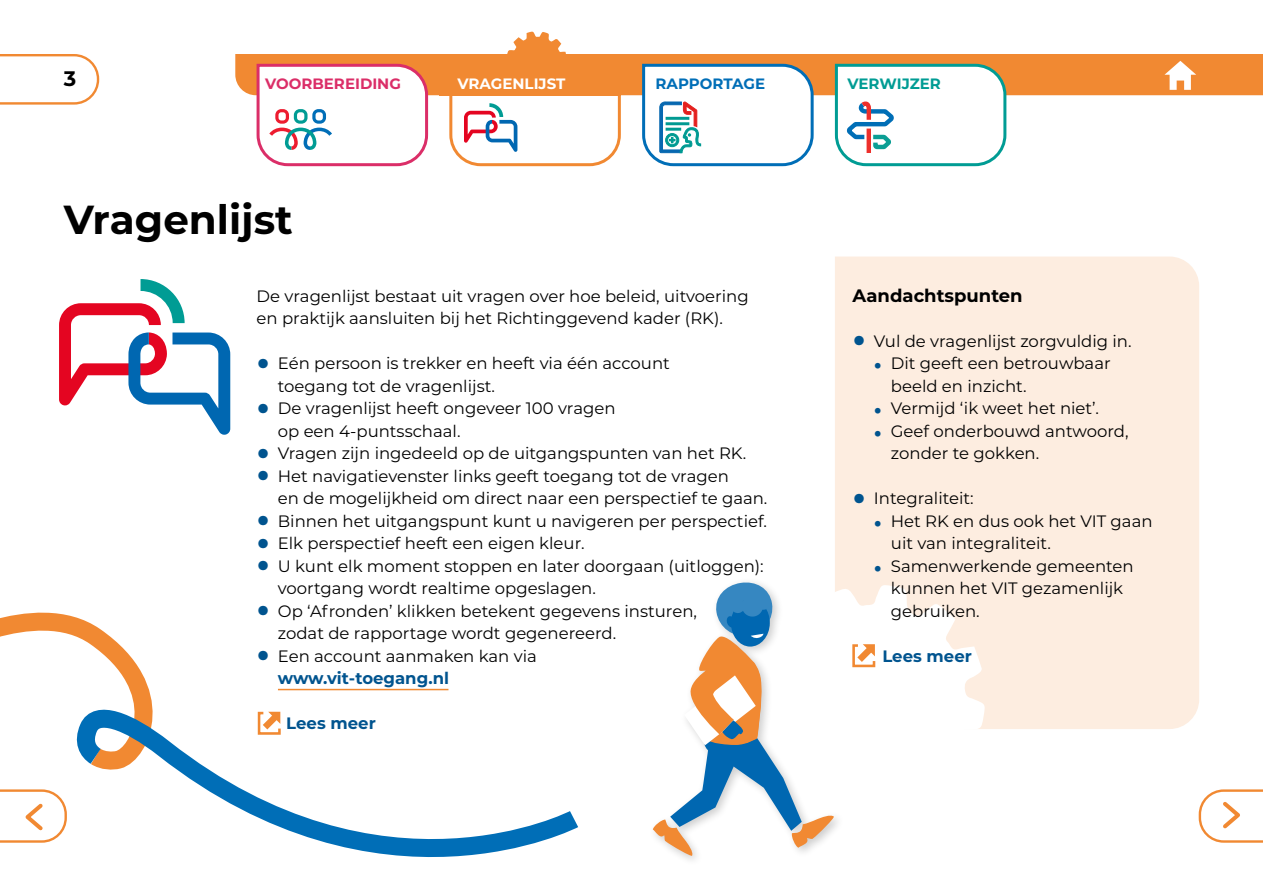
<style>
.page{position:relative;width:1263px;height:893px;background:#fff}
.page>*{position:absolute;margin:0;border:0;box-sizing:border-box;transform-origin:0 0}
.VP-headers_H1{font:700 40.5px "Montserrat";color:#000}
.t1{font:700 21px "Montserrat";color:#000}
.VP-headers_H3{font:700 18px "Montserrat";color:#000}
.VP-plat{font:16.5px/22.5px "Montserrat";color:#000}
.VP-link{font:700 16.5px "Montserrat";color:#00548f}
.t2{font:700 15px "Montserrat";color:#db2e68}
.t3{font:700 15px "Montserrat";color:#fff}
.t4{font:700 15px "Montserrat";color:#006eb7}
.t5{font:700 15px "Montserrat";color:#009c94}
.s1{font-weight:700;font-size:37.5px;color:#00548f}
.s2{font-weight:700;font-size:22.5px;color:#00548f}
</style>
<div class="page">
<svg style="left:0;top:54px;width:100px;height:51px"></svg>
<div style="left:835px;top:257px;width:364px;height:472px;background:#fdede0"></div>
<svg style="left:59px;top:279px;width:171px;height:156px"></svg>
<svg style="left:196px;top:688px;width:382px;height:169px"></svg>
<svg style="left:845px;top:584px;width:141px;height:145px"></svg>
<div style="left:648px;top:577px;width:197px;height:290px;background:#fff"></div>
<svg style="left:653px;top:582px;width:182px;height:275px"></svg>
<hr style="left:278px;top:689px;width:170px;height:1px;background:#f18932">
<svg style="left:257px;top:710px;width:25px;height:26px"></svg>
<svg style="left:0;top:612px;width:196px;height:231px"></svg>
<svg style="left:1198px;top:789px;width:65px;height:54px"></svg>
<svg style="left:235px;top:31px;width:1028px;height:136px"></svg>
<div style="left:439px;top:58px;width:182px;height:37px;background:#f18932"></div>
<svg style="left:851px;top:643px;width:26px;height:25px"></svg>
<p class="t1" style="left:64px;top:63px;width:14px">3</p>
<p class="t2" style="left:265px;top:72px;width:137px">VOORBEREIDING</p>
<p class="t3" style="left:458px;top:72px;width:109px">VRAGENLIJST</p>
<p class="t4" style="left:656px;top:72px;width:111px">RAPPORTAGE</p>
<p class="t5" style="left:847px;top:72px;width:95px">VERWIJZER</p>
<h1 class="VP-headers_H1" style="left:64px;top:190px;width:231px">Vragenlijst</h1>
<p class="VP-plat" style="left:257px;top:284px;width:494px">De vragenlijst bestaat uit vragen over hoe beleid, uitvoering en praktijk aansluiten bij het Richtinggevend kader (RK).</p>
<p class="VP-plat" style="left:278px;top:351px;width:394px;text-indent:-21px"><span class="s1">•</span> Eén persoon is trekker en heeft via één account toegang tot de vragenlijst.</p>
<p class="VP-plat" style="left:278px;top:396px;width:339px;text-indent:-21px"><span class="s1">•</span> De vragenlijst heeft ongeveer 100 vragen op een 4-puntsschaal.</p>
<p class="VP-plat" style="left:257px;top:441px;width:491px"><span class="s1">•</span> Vragen zijn ingedeeld op de uitgangspunten van het RK.</p>
<p class="VP-plat" style="left:278px;top:464px;width:491px;text-indent:-21px"><span class="s1">•</span> Het navigatievenster links geeft toegang tot de vragen<br>en de mogelijkheid om direct naar een perspectief te gaan.</p>
<p class="VP-plat" style="left:257px;top:509px;width:512px"><span class="s1">•</span> Binnen het uitgangspunt kunt u navigeren per perspectief.</p>
<p class="VP-plat" style="left:257px;top:531px;width:330px"><span class="s1">•</span> Elk perspectief heeft een eigen kleur.</p>
<p class="VP-plat" style="left:278px;top:554px;width:487px;text-indent:-21px"><span class="s1">•</span> U kunt elk moment stoppen en later doorgaan (uitloggen): voortgang wordt realtime opgeslagen.</p>
<p class="VP-plat" style="left:278px;top:599px;width:421px;text-indent:-21px"><span class="s1">•</span> Op ‘Afronden’ klikken betekent gegevens insturen, zodat de rapportage wordt gegenereerd.</p>
<p class="VP-plat" style="left:257px;top:644px;width:282px"><span class="s1">•</span> Een account aanmaken kan via</p>
<p class="VP-link" style="left:278px;top:666px;width:173px">www.vit-toegang.nl</p>
<p class="VP-link" style="left:286px;top:711px;width:91px">Lees meer</p>
<p class="VP-headers_H3" style="left:853px;top:282px;width:172px">Aandachtspunten</p>
<p class="VP-plat" style="left:853px;top:329px;width:280px"><span class="s1">•</span> Vul de vragenlijst zorgvuldig in.</p>
<p class="VP-plat" style="left:891px;top:351px;width:221px;text-indent:-17px"><span class="s2">•</span> Dit geeft een betrouwbaar beeld en inzicht.</p>
<p class="VP-plat" style="left:874px;top:396px;width:227px"><span class="s2">•</span> Vermijd ‘ik weet het niet’.</p>
<p class="VP-plat" style="left:891px;top:419px;width:239px;text-indent:-17px"><span class="s2">•</span> Geef onderbouwd antwoord, zonder te gokken.</p>
<p class="VP-plat" style="left:853px;top:486px;width:123px"><span class="s1">•</span> Integraliteit:</p>
<p class="VP-plat" style="left:891px;top:509px;width:263px;text-indent:-17px"><span class="s2">•</span> Het RK en dus ook het VIT gaan uit van integraliteit.</p>
<p class="VP-plat" style="left:891px;top:554px;width:244px;text-indent:-17px"><span class="s2">•</span> Samenwerkende gemeenten kunnen het VIT gezamenlijk gebruiken.</p>
<p class="VP-link" style="left:882px;top:644px;width:91px">Lees meer</p>
</div>
